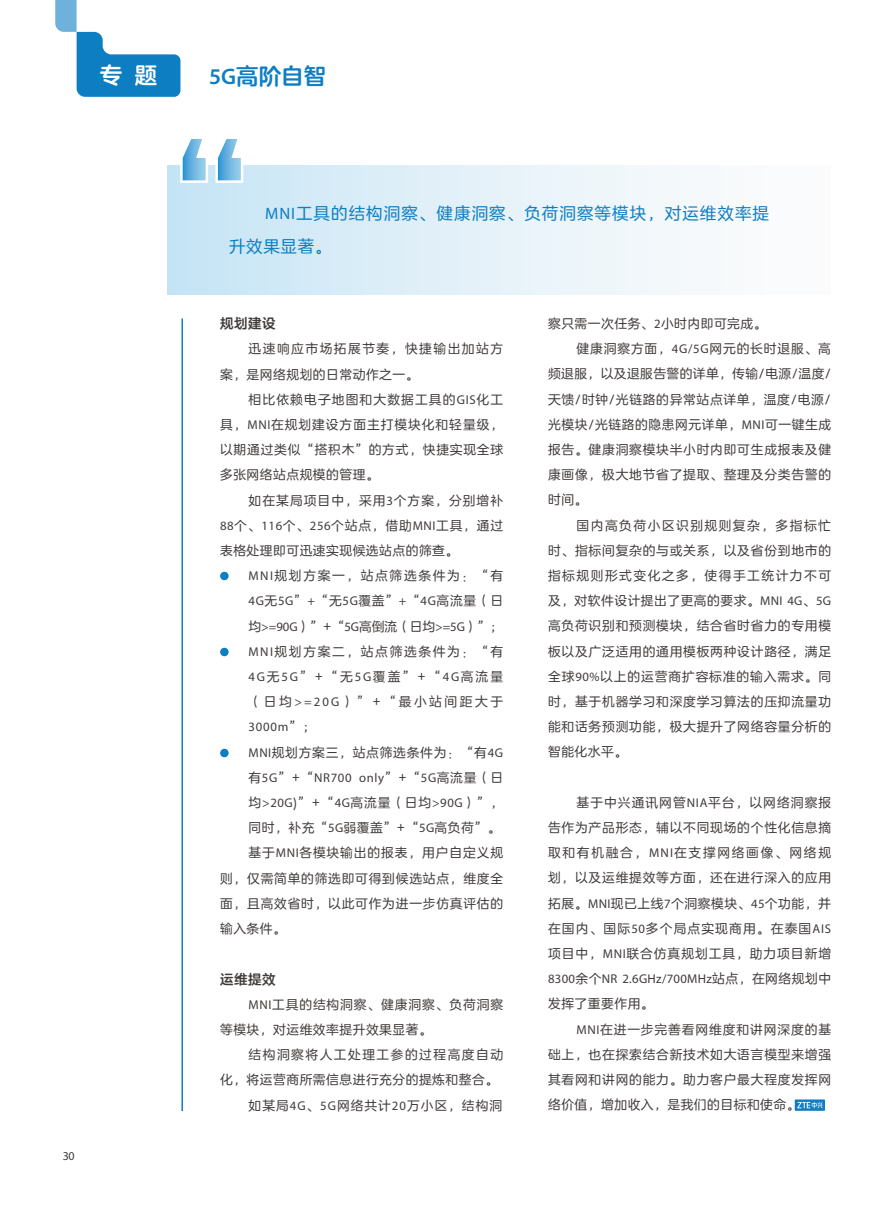
<style>
.page{position:relative;width:893px;height:1212px;background:#fff}
.page>*{position:absolute;margin:0;border:0;box-sizing:border-box;transform-origin:0 0}
.t1{font:22.5px "FZLANTY ZHONGCUJW GB1 0";color:#0e7ec3}
.t2{font:22.5px "FZLANTY ZHONGCUJW GB1 0";color:#fff}
.t3{font:16.5px/33px "FZLANTY JW GB1 0";letter-spacing:.065em;color:#0e7ec3}
.t4{font:13.5px "FZLANTY ZHONGCUJW GB1 0";letter-spacing:.04em;color:#3f3b3a}
.t5{font:12.75px/25.2px "FZLANTY JW GB1 0";letter-spacing:.06em;color:#3f3b3a;text-align:justify}
.t6{font:12.75px "FZLANTY JW GB1 0";letter-spacing:.04em;color:#3f3b3a}
.t7{font:12.75px/25.2px "FZLANTY JW GB1 0";letter-spacing:.115em;color:#3f3b3a}
.t8{font:12.75px "Myriad Pro";letter-spacing:.05em;color:#3f3b3a}
.t9{font:12.75px "Myriad Pro";letter-spacing:.025em;color:#3f3b3a}
.t10{font:12.75px "FZLANTY JW GB1 0";letter-spacing:.03em;color:#3f3b3a}
.t11{font:12px "Myriad Pro";color:#3e3a39}
.s1{font-family:"Myriad Pro";font-weight:600}
.s2{font-family:"Myriad Pro"}
.s3{font-family:"FZLANTY JW GB1 0"}
</style>
<div class="page">
<svg style="left:55px;top:0;width:125px;height:97px"></svg>
<div style="left:167px;top:166px;width:664px;height:128px;background:linear-gradient(to right,#c8e5f5,#fffefd)"></div>
<svg style="left:180px;top:139px;width:28px;height:44px"></svg>
<svg style="left:215px;top:139px;width:28px;height:44px"></svg>
<svg style="left:795px;top:1099px;width:30px;height:12px"></svg>
<svg style="left:797px;top:1102px;width:26px;height:6px"></svg>
<hr style="left:181px;top:318px;width:2px;height:793px;background:#0e7ec3">
<div style="left:220px;top:572px;width:9px;height:8px;background:#0e7ec3;border-radius:50%"></div>
<div style="left:220px;top:648px;width:9px;height:8px;background:#0e7ec3;border-radius:50%"></div>
<div style="left:220px;top:749px;width:9px;height:8px;background:#0e7ec3;border-radius:50%"></div>
<h1 class="t2" style="left:100px;top:63px;width:59px">专 题</h1>
<h1 class="t1" style="left:209px;top:64px;width:119px"><span class="s1">5G</span>高阶自智</h1>
<p class="t11" style="left:63px;top:1148px;width:13px">30</p>
<p class="t3" style="left:229px;top:197px;width:541px;text-indent:36px"><span class="s2">MNI</span>工具的结构洞察、健康洞察、负荷洞察等模块，对运维效率提升效果显著。</p>
<p class="t4" style="left:220px;top:316px;width:57px">规划建设</p>
<p class="t7" style="left:220px;top:337px;width:284px;text-indent:28px">迅速响应市场拓展节奏，快捷输出加站方案，是网络规划的日常动作之一。</p>
<p class="t5" style="left:220px;top:387px;width:285px;text-indent:28px">相比依赖电子地图和大数据工具的<span class="s2">GIS</span>化工具，<span class="s2">MNI</span>在规划建设方面主打模块化和轻量级，以期通过类似“搭积木”的方式，快捷实现全球多张网络站点规模的管理。</p>
<p class="t5" style="left:220px;top:488px;width:285px;text-indent:29px">如在某局项目中，采用<span class="s2">3</span>个方案，分别增补<span class="s2">88</span>个、<span class="s2">116</span>个、<span class="s2">256</span>个站点，借助<span class="s2">MNI</span>工具，通过表格处理即可迅速实现候选站点的筛查。</p>
<p class="t5" style="left:249px;top:563px;width:256px"><span class="s2">MNI</span>规划方案一，站点筛选条件为：“有<span class="s2">4G</span>无<span class="s2">5G</span>”<span class="s2">+</span>“无<span class="s2">5G</span>覆盖”<span class="s2">+</span>“<span class="s2">4G</span>高流量（日均<span class="s2">&gt;=90G</span>）”+“<span class="s2">5G</span>高倒流（日均<span class="s2">&gt;=5G</span>）”；<span class="s2">MNI</span>规划方案二，站点筛选条件为：“有<span class="s2">4G</span>无<span class="s2">5G</span>”+“无<span class="s2">5G</span>覆盖”+“<span class="s2">4G</span>高流量（日均<span class="s2">&gt;=20G</span>）”+“最小站间距大于</p>
<p class="t8" style="left:249px;top:719px;width:68px">3000m<span class="s3">”；</span></p>
<p class="t5" style="left:249px;top:740px;width:256px"><span class="s2">MNI</span>规划方案三，站点筛选条件为：“有<span class="s2">4G</span></p>
<p class="t8" style="left:249px;top:770px;width:256px"><span class="s3">有</span>5G<span class="s3">”+“</span>NR700 only<span class="s3">”+“</span>5G<span class="s3">高流量（日</span></p>
<p class="t5" style="left:249px;top:790px;width:256px">均<span class="s2">&gt;20G</span>)”+“<span class="s2">4G</span>高流量（日均<span class="s2">&gt;90G</span>）”，</p>
<p class="t6" style="left:249px;top:821px;width:253px">同时，补充“<span class="s2">5G</span>弱覆盖”+“<span class="s2">5G</span>高负荷”。</p>
<p class="t5" style="left:249px;top:841px;width:256px">基于<span class="s2">MNI</span>各模块输出的报表，用户自定义规</p>
<p class="t5" style="left:220px;top:866px;width:285px">则，仅需简单的筛选即可得到候选站点，维度全</p>
<p class="t5" style="left:220px;top:891px;width:285px">面，且高效省时，以此可作为进一步仿真评估的</p>
<p class="t5" style="left:220px;top:916px;width:67px">输入条件。</p>
<p class="t4" style="left:220px;top:971px;width:57px">运维提效</p>
<p class="t5" style="left:220px;top:992px;width:284px;text-indent:28px"><span class="s2">MNI</span>工具的结构洞察、健康洞察、负荷洞察等模块，对运维效率提升效果显著。</p>
<p class="t7" style="left:249px;top:1042px;width:256px">结构洞察将人工处理工参的过程高度自动</p>
<p class="t6" style="left:220px;top:1073px;width:279px">化，将运营商所需信息进行充分的提炼和整合。</p>
<p class="t5" style="left:249px;top:1093px;width:255px">如某局<span class="s2">4G</span>、<span class="s2">5G</span>网络共计<span class="s2">20</span>万小区，结构洞</p>
<p class="t6" style="left:548px;top:316px;width:220px">察只需一次任务、<span class="s2">2</span>小时内即可完成。</p>
<p class="t5" style="left:577px;top:336px;width:256px">健康洞察方面，<span class="s2">4G/5G</span>网元的长时退服、高</p>
<p class="t10" style="left:548px;top:367px;width:285px">频退服，以及退服告警的详单，传输/电源/温度/</p>
<p class="t5" style="left:548px;top:387px;width:284px">天馈/时钟/光链路的异常站点详单，温度/电源/</p>
<p class="t5" style="left:548px;top:412px;width:285px">光模块/光链路的隐患网元详单，<span class="s2">MNI</span>可一键生成</p>
<p class="t5" style="left:548px;top:437px;width:285px">报告。健康洞察模块半小时内即可生成报表及健</p>
<p class="t5" style="left:548px;top:462px;width:285px">康画像，极大地节省了提取、整理及分类告警的</p>
<p class="t5" style="left:548px;top:488px;width:41px">时间。</p>
<p class="t7" style="left:577px;top:513px;width:256px">国内高负荷小区识别规则复杂，多指标忙</p>
<p class="t5" style="left:548px;top:538px;width:285px">时、指标间复杂的与或关系，以及省份到地市的</p>
<p class="t7" style="left:548px;top:563px;width:285px">指标规则形式变化之多，使得手工统计力不可</p>
<p class="t6" style="left:548px;top:594px;width:284px">及，对软件设计提出了更高的要求。<span class="s2">MNI 4G</span>、<span class="s2">5G</span></p>
<p class="t5" style="left:548px;top:614px;width:285px">高负荷识别和预测模块，结合省时省力的专用模</p>
<p class="t5" style="left:548px;top:639px;width:285px">板以及广泛适用的通用模板两种设计路径，满足</p>
<p class="t5" style="left:548px;top:664px;width:284px">全球<span class="s2">90%</span>以上的运营商扩容标准的输入需求。同</p>
<p class="t5" style="left:548px;top:689px;width:285px">时，基于机器学习和深度学习算法的压抑流量功</p>
<p class="t5" style="left:548px;top:714px;width:285px">能和话务预测功能，极大提升了网络容量分析的</p>
<p class="t5" style="left:548px;top:740px;width:81px">智能化水平。</p>
<p class="t5" style="left:548px;top:790px;width:285px;text-indent:28px">基于中兴通讯网管<span class="s2">NIA</span>平台，以网络洞察报告作为产品形态，辅以不同现场的个性化信息摘取和有机融合，<span class="s2">MNI</span>在支撑网络画像、网络规划，以及运维提效等方面，还在进行深入的应用拓展。<span class="s2">MNI</span>现已上线<span class="s2">7</span>个洞察模块、<span class="s2">45</span>个功能，并在国内、国际<span class="s2">50</span>多个局点实现商用。在泰国<span class="s2">AIS</span>项目中，<span class="s2">MNI</span>联合仿真规划工具，助力项目新增</p>
<p class="t9" style="left:548px;top:971px;width:284px">8300<span class="s3">余个</span>NR 2.6GHz/700MHz<span class="s3">站点，在网络规划中</span></p>
<p class="t6" style="left:548px;top:997px;width:107px">发挥了重要作用。</p>
<p class="t5" style="left:577px;top:1017px;width:256px"><span class="s2">MNI</span>在进一步完善看网维度和讲网深度的基</p>
<p class="t5" style="left:548px;top:1042px;width:285px">础上，也在探索结合新技术如大语言模型来增强</p>
<p class="t5" style="left:548px;top:1067px;width:285px">其看网和讲网的能力。助力客户最大程度发挥网</p>
<p class="t6" style="left:548px;top:1098px;width:253px">络价值，增加收入，是我们的目标和使命。</p>
</div>
